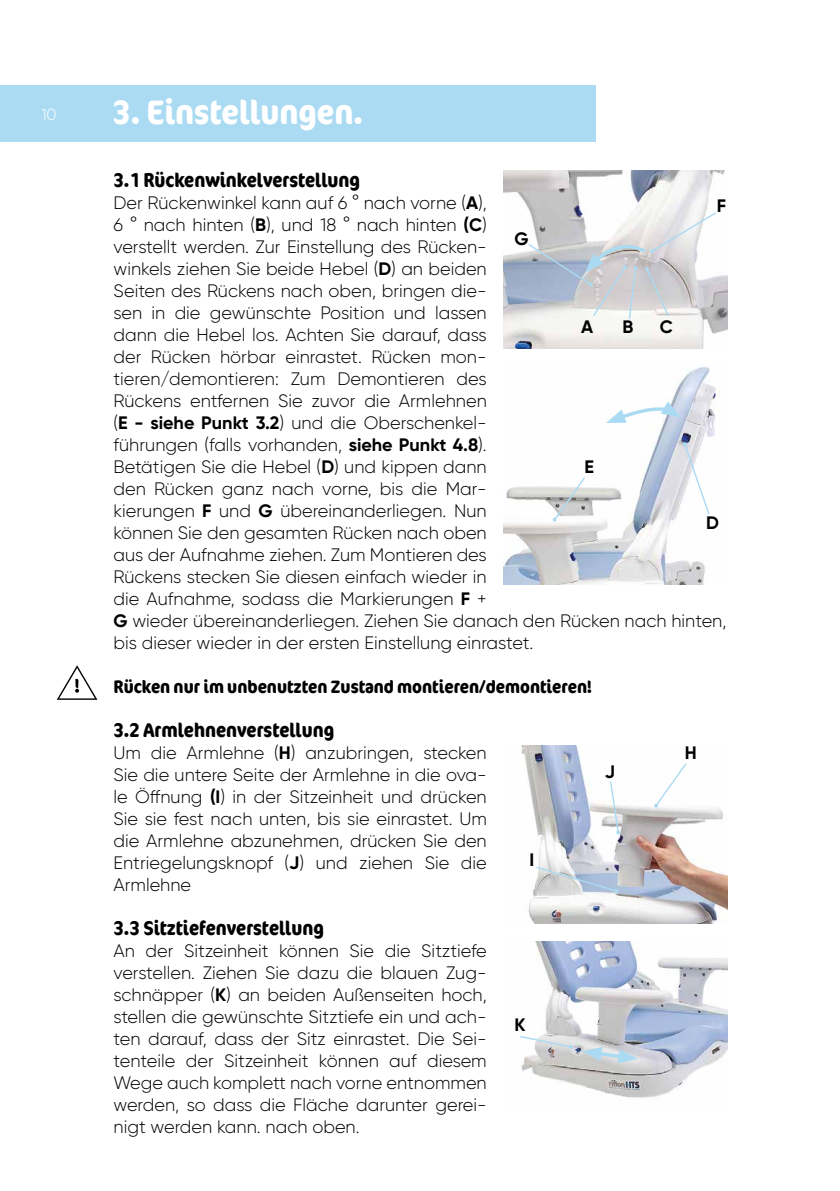
<style>
.page{position:relative;width:840px;height:1191px;background:#fff}
.page>*{position:absolute;margin:0;border:0;box-sizing:border-box;transform-origin:0 0}
.t1{font:700 condensed 34px "Cocon Offc Pro";color:#fff}
.t2{font:700 condensed 20px "Cocon Offc Pro";color:#000}
.t3{font:300 18px/22px "Gilroy";color:#000;text-align:justify}
.t4{font:700 condensed 18px "Cocon Offc Pro";color:#000}
.t5{font:700 18px "Gilroy";color:#000}
.t6{font:300 16px "Gilroy";color:#fff}
.s1{font-weight:700}
</style>
<div class="page">
<div style="left:0;top:85px;width:595px;height:57px;background:#aadbf3"></div>
<img style="left:521px;top:941px;width:206px;height:157px">
<img style="left:521px;top:746px;width:206px;height:178px">
<img style="left:503px;top:367px;width:217px;height:217px">
<img style="left:503px;top:170px;width:224px;height:178px">
<svg style="left:682px;top:442px;width:28px;height:74px"></svg>
<svg style="left:552px;top:476px;width:34px;height:46px"></svg>
<svg style="left:653px;top:761px;width:34px;height:47px"></svg>
<svg style="left:608px;top:780px;width:12px;height:54px"></svg>
<svg style="left:520px;top:1035px;width:52px;height:14px"></svg>
<svg style="left:534px;top:865px;width:84px;height:28px;background:#c5ced8"></svg>
<svg style="left:57px;top:665px;width:40px;height:35px"></svg>
<svg style="left:526px;top:211px;width:191px;height:109px"></svg>
<svg style="left:605px;top:401px;width:75px;height:22px"></svg>
<svg style="left:582px;top:1047px;width:55px;height:16px"></svg>
<p class="t6" style="left:41px;top:104px;width:17px">10</p>
<h1 class="t1" style="left:113px;top:88px;width:252px">3. Einstellungen.</h1>
<p class="t2" style="left:113px;top:165px;width:248px">3.1 Rückenwinkelverstellung</p>
<p class="t3" style="left:113px;top:191px;width:614px;text-align:left">Der Rückenwinkel kann auf 6 ° nach vorne (<span class="s1">A</span>),<br>6 ° nach hinten (<span class="s1">B</span>), und 18 ° nach hinten <span class="s1">(C</span>)<br>verstellt werden. Zur Einstellung des Rücken-<br>winkels ziehen Sie beide Hebel (<span class="s1">D</span>) an beiden<br>Seiten des Rückens nach oben, bringen die-<br>sen in die gewünschte Position und lassen<br>dann die Hebel los. Achten Sie darauf, dass<br>der Rücken hörbar einrastet. Rücken mon-<br>tieren/demontieren: Zum Demontieren des<br>Rückens entfernen Sie zuvor die Armlehnen<br>(<span class="s1">E - siehe Punkt 3.2</span>) und die Oberschenkel-<br>führungen (falls vorhanden, <span class="s1">siehe Punkt 4.8</span>).<br>Betätigen Sie die Hebel (<span class="s1">D</span>) und kippen dann<br>den Rücken ganz nach vorne, bis die Mar-<br>kierungen <span class="s1">F</span> und <span class="s1">G</span> übereinanderliegen. Nun<br>können Sie den gesamten Rücken nach oben<br>aus der Aufnahme ziehen. Zum Montieren des<br>Rückens stecken Sie diesen einfach wieder in<br>die Aufnahme, sodass die Markierungen <span class="s1">F</span> +<br><span class="s1">G</span> wieder übereinanderliegen. Ziehen Sie danach den Rücken nach hinten, bis dieser wieder in der ersten Einstellung einrastet.</p>
<p class="t4" style="left:113px;top:673px;width:479px">Rücken nur im unbenutzten Zustand montieren/demontieren!</p>
<p class="t2" style="left:113px;top:715px;width:222px">3.2 Armlehnenverstellung</p>
<p class="t3" style="left:113px;top:741px;width:374px">Um die Armlehne (<span class="s1">H</span>) anzubringen, stecken Sie die untere Seite der Armlehne in die ova&shy;le Öffnung <span class="s1">(I</span>) in der Sitzeinheit und drücken Sie sie fest nach unten, bis sie einrastet. Um die Armlehne abzunehmen, drücken Sie den Entriegelungsknopf (<span class="s1">J</span>) und ziehen Sie die Armlehne</p>
<p class="t2" style="left:113px;top:913px;width:212px">3.3 Sitztiefenverstellung</p>
<p class="t3" style="left:113px;top:939px;width:374px">An der Sitzeinheit können Sie die Sitztiefe verstellen. Ziehen Sie dazu die blauen Zug&shy;schnäpper (<span class="s1">K</span>) an beiden Außenseiten hoch, stellen die gewünschte Sitztiefe ein und ach&shy;ten darauf, dass der Sitz einrastet. Die Sei&shy;tenteile der Sitzeinheit können auf diesem Wege auch komplett nach vorne entnommen werden, so dass die Fläche darunter gerei&shy;nigt werden kann. nach oben.</p>
<p class="t5" style="left:716px;top:194px;width:11px">F</p>
<p class="t5" style="left:514px;top:227px;width:16px">G</p>
<p class="t5" style="left:581px;top:316px;width:14px">A</p>
<p class="t5" style="left:622px;top:316px;width:12px">B</p>
<p class="t5" style="left:659px;top:316px;width:15px">C</p>
<p class="t5" style="left:584px;top:455px;width:11px">E</p>
<p class="t5" style="left:706px;top:511px;width:14px">D</p>
<p class="t5" style="left:684px;top:741px;width:13px">H</p>
<p class="t5" style="left:604px;top:761px;width:12px">J</p>
<p class="t5" style="left:529px;top:848px;width:6px">I</p>
<p class="t5" style="left:514px;top:1013px;width:13px">K</p>
</div>
